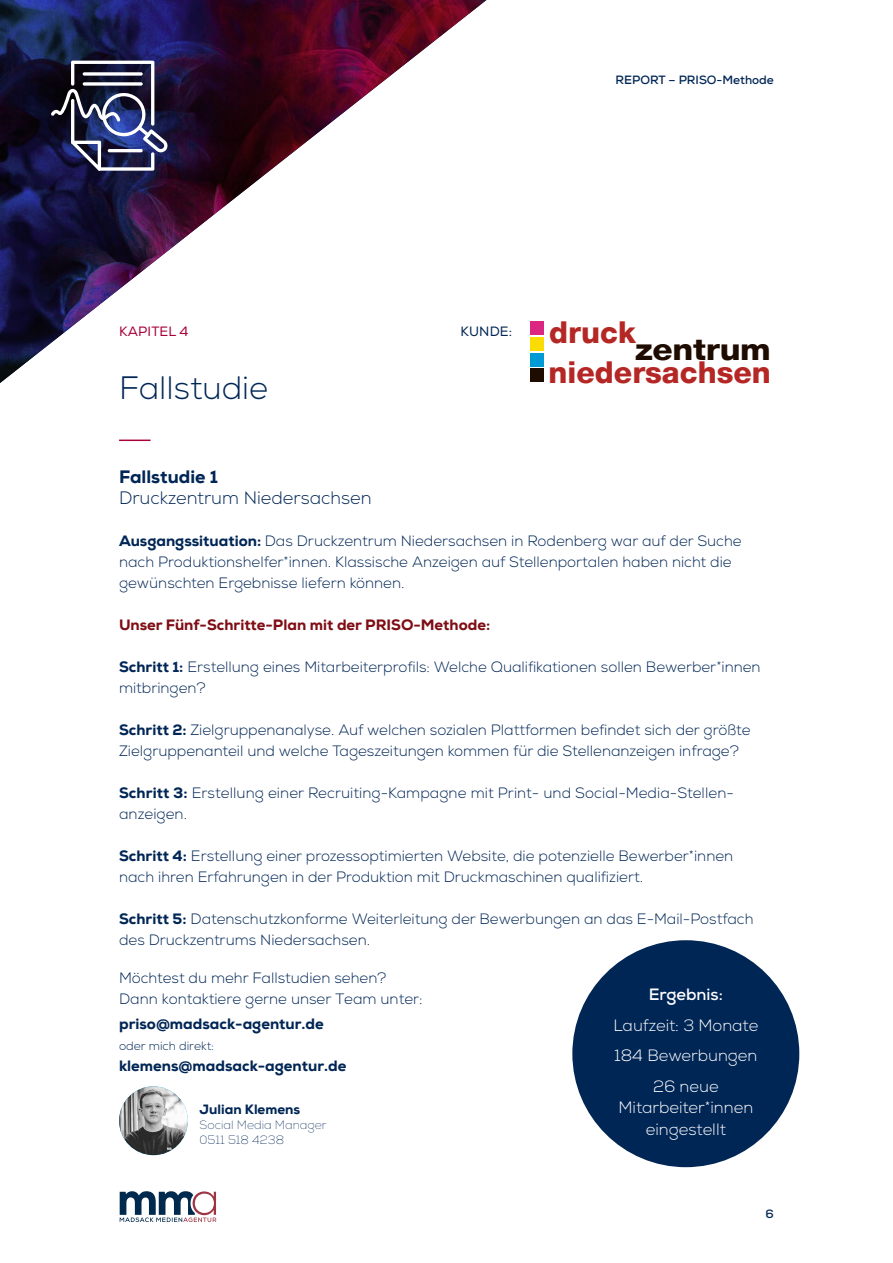
<style>
.page{position:relative;width:893px;height:1263px;background:#fff}
.page>*{position:absolute;margin:0;border:0;box-sizing:border-box;transform-origin:0 0}
.Head_1{font:300 32.4px "Nexa";color:#002655}
.t1{font:800 30.15px/22.8px "Helvetica Neue LT Com";color:#b52724;text-align:right}
.head2{font:300 18px "Nexa";color:#002655}
.head2-2{font:800 18px "Nexa";color:#002655}
.t2{font:300 16.35px/21.3px "Nexa";color:#fff;text-align:center}
.t3{font:700 16.35px "Nexa";color:#fff}
.Fließ_Nexa_Light{font:300 15px/21px "Nexa";color:#002655}
.Fließ_Nexa_Light-2{font:800 15px "Nexa";color:#002655}
.Fließ_Nexa_Light-3{font:800 15px "Nexa";color:#7e0d14}
.Fließ_Nexa_Light-4{font:800 13.5px "Nexa";color:#002655}
.Kapitel{font:13.5px "Nexa";letter-spacing:.01em;color:#a7003a}
.Kapitel-2{font:13.5px "Nexa";letter-spacing:.01em;color:#002655}
.Fließ_Nexa_Light-5{font:100 12px/15px "Nexa";color:#002655}
.t4{font:700 12px "Nexa";color:#002655}
.Fließ_Nexa_Light-6{font:300 12px "Nexa";color:#002655}
.s1{color:#1f0c00}
.s2{font-weight:800}
</style>
<div class="page">
<svg style="left:120px;top:1191px;width:96px;height:31px"></svg>
<hr style="left:119px;top:440px;width:32px;height:1px;background:#a7003a">
<div style="left:530px;top:321px;width:14px;height:14px;background:#db2782"></div>
<div style="left:530px;top:337px;width:14px;height:14px;background:#f9dd00"></div>
<div style="left:530px;top:353px;width:14px;height:13px;background:#009bd5"></div>
<div style="left:530px;top:369px;width:14px;height:13px;background:#1f0c00"></div>
<img style="left:0;top:0;width:486px;height:383px">
<svg style="left:51px;top:61px;width:117px;height:110px"></svg>
<svg style="left:83px;top:72px;width:60px;height:4px"></svg>
<svg style="left:83px;top:82px;width:60px;height:4px"></svg>
<hr style="left:108px;top:149px;width:35px;height:3px;background:#fff;border-radius:2px">
<div style="left:572px;top:940px;width:227px;height:227px;background:#002655;border-radius:50%"></div>
<img style="left:119px;top:1086px;width:69px;height:69px;border-radius:34px">
<p class="t4" style="left:615px;top:72px;width:160px">REPORT – PRISO-Methode</p>
<p class="Kapitel" style="left:119px;top:323px;width:71px">KAPITEL 4</p>
<p class="Kapitel-2" style="left:460px;top:323px;width:53px">KUNDE:</p>
<p class="Head_1" style="left:119px;top:369px;width:151px">Fallstudie</p>
<p class="t1" style="left:549px;top:320px;width:88px">druck</p>
<p class="t1" style="left:549px;top:337px;width:224px"><span class="s1">zentrum </span>niedersachsen</p>
<p class="head2-2" style="left:119px;top:465px;width:100px">Fallstudie 1</p>
<p class="head2" style="left:119px;top:487px;width:254px">Druckzentrum Niedersachsen</p>
<p class="Fließ_Nexa_Light" style="left:119px;top:531px;width:624px"><span class="s2">Ausgangssituation:</span> Das Druckzentrum Niedersachsen in Rodenberg war auf der Suche nach Produktionshelfer*innen. Klassische Anzeigen auf Stellenportalen haben nicht die gewünschten Ergebnisse liefern können.</p>
<p class="Fließ_Nexa_Light-3" style="left:119px;top:615px;width:373px">Unser Fünf-Schritte-Plan mit der PRISO-Methode:</p>
<p class="Fließ_Nexa_Light" style="left:119px;top:657px;width:643px"><span class="s2">Schritt 1:</span> Erstellung eines Mitarbeiterprofils: Welche Qualifikationen sollen Bewerber*innen mitbringen?</p>
<p class="Fließ_Nexa_Light" style="left:119px;top:720px;width:633px"><span class="s2">Schritt 2:</span> Zielgruppenanalyse. Auf welchen sozialen Plattformen befindet sich der größte<br>Zielgruppenanteil und welche Tageszeitungen kommen für die Stellenanzeigen infrage?</p>
<p class="Fließ_Nexa_Light" style="left:119px;top:783px;width:614px"><span class="s2">Schritt 3:</span> Erstellung einer Recruiting-Kampagne mit Print- und Social-Media-Stellen&shy;anzeigen.</p>
<p class="Fließ_Nexa_Light" style="left:119px;top:846px;width:616px"><span class="s2">Schritt 4:</span> Erstellung einer prozessoptimierten Website, die potenzielle Bewerber*innen nach ihren Erfahrungen in der Produktion mit Druckmaschinen qualifiziert.</p>
<p class="Fließ_Nexa_Light" style="left:119px;top:909px;width:636px"><span class="s2">Schritt 5:</span> Datenschutzkonforme Weiterleitung der Bewerbungen an das E-Mail-Postfach des Druckzentrums Niedersachsen.</p>
<p class="Fließ_Nexa_Light" style="left:119px;top:967px;width:305px">Möchtest du mehr Fallstudien sehen?<br>Dann kontaktiere gerne unser Team unter:</p>
<p class="Fließ_Nexa_Light-2" style="left:119px;top:1014px;width:206px">priso@madsack-agentur.de</p>
<p class="Fließ_Nexa_Light-6" style="left:119px;top:1039px;width:96px">oder mich direkt:</p>
<p class="Fließ_Nexa_Light-2" style="left:119px;top:1056px;width:229px">klemens@madsack-agentur.de</p>
<p class="Fließ_Nexa_Light-4" style="left:200px;top:1100px;width:102px">Julian Klemens</p>
<p class="Fließ_Nexa_Light-5" style="left:200px;top:1117px;width:128px">Social Media Manager<br>0511 518 4238</p>
<p class="t3" style="left:649px;top:984px;width:76px">Ergebnis:</p>
<p class="t2" style="left:613px;top:1015px;width:146px">Laufzeit: 3 Monate</p>
<p class="t2" style="left:614px;top:1045px;width:145px">184 Bewerbungen</p>
<p class="t2" style="left:618px;top:1076px;width:136px">26 neue<br>Mitarbeiter*innen eingestellt</p>
<p class="t4" style="left:766px;top:1206px;width:10px">6</p>
</div>
